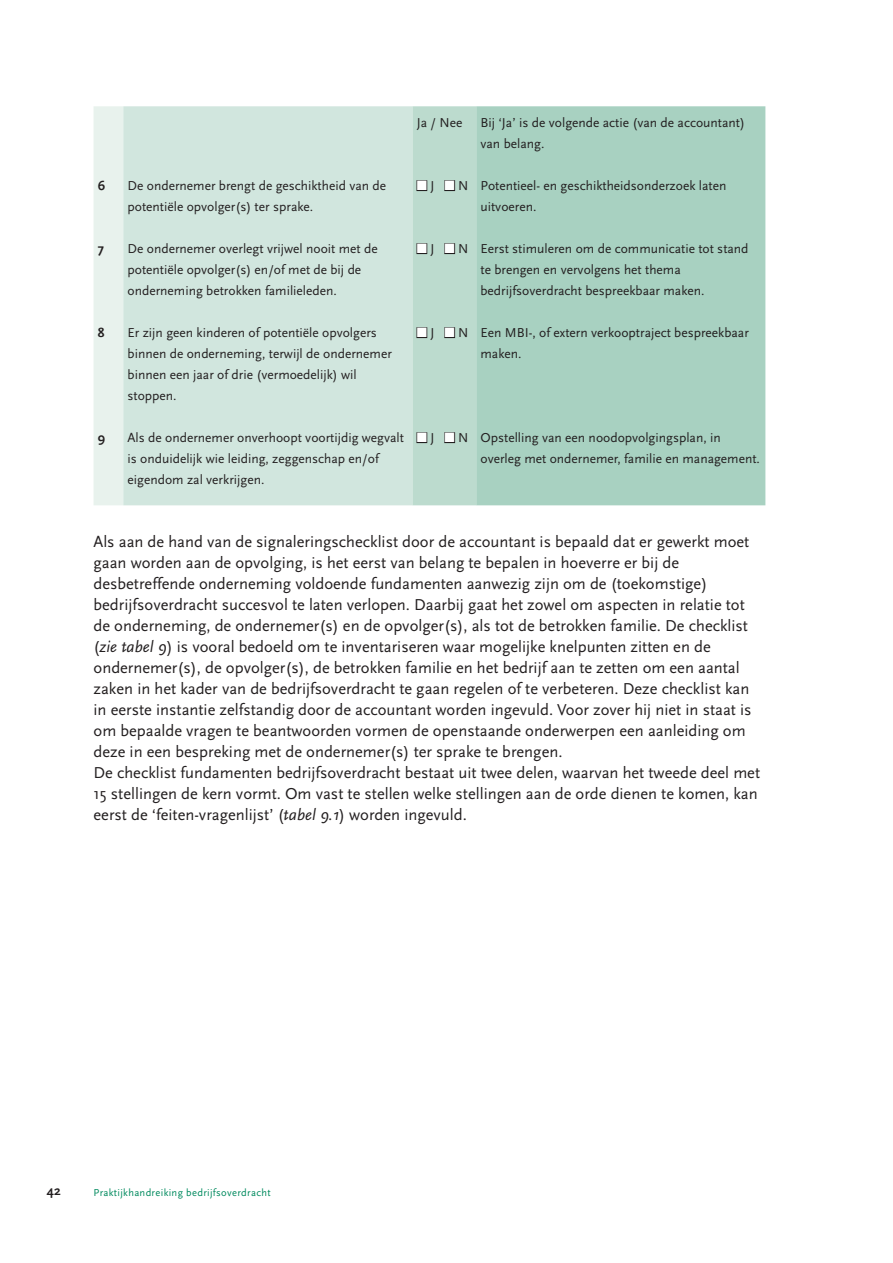
<style>
.page{position:relative;width:893px;height:1263px;background:#fff}
.page>*{position:absolute;margin:0;border:0;box-sizing:border-box;transform-origin:0 0}
.t1{font:16.5px/21px "Scala Sans";color:#231f20}
.t2{font:13.5px/21px "Scala Sans";color:#231f20}
.t3{font:700 13.5px "Scala Sans";color:#231f20}
.t4{font:10.5px "Scala Sans";letter-spacing:.03em;color:#008a5e}
.s1{color:#fff}
.s2{font-style:italic}
</style>
<div class="page">
<div style="left:94px;top:106px;width:29px;height:399px;background:#e8f2ed"></div>
<div style="left:123px;top:106px;width:289px;height:399px;background:#d1e6de"></div>
<div style="left:412px;top:106px;width:64px;height:399px;background:#bcdbce"></div>
<div style="left:476px;top:106px;width:289px;height:399px;background:#a8d1c1"></div>
<div style="left:416px;top:180px;width:11px;height:11px;border:2px solid #231f20"></div>
<div style="left:444px;top:180px;width:11px;height:11px;border:2px solid #231f20"></div>
<div style="left:416px;top:243px;width:11px;height:11px;border:2px solid #231f20"></div>
<div style="left:444px;top:243px;width:11px;height:11px;border:2px solid #231f20"></div>
<div style="left:416px;top:327px;width:11px;height:11px;border:2px solid #231f20"></div>
<div style="left:444px;top:327px;width:11px;height:11px;border:2px solid #231f20"></div>
<div style="left:416px;top:432px;width:11px;height:11px;border:2px solid #231f20"></div>
<div style="left:444px;top:432px;width:11px;height:11px;border:2px solid #231f20"></div>
<p class="t2" style="left:417px;top:113px;width:47px">Ja / Nee</p>
<p class="t2" style="left:480px;top:113px;width:266px">Bij ‘Ja’ is de volgende actie (van de accountant) van belang.</p>
<p class="t3" style="left:98px;top:179px;width:9px">6</p>
<p class="t2" style="left:128px;top:176px;width:260px">De ondernemer brengt de geschiktheid van de potentiële opvolger(s) ter sprake.</p>
<p class="t2" style="left:480px;top:176px;width:247px;text-indent:-64px"><span class="s1">■</span> J <span class="s1">■</span> N Potentieel- en geschiktheidsonderzoek laten uitvoeren.</p>
<p class="t3" style="left:98px;top:242px;width:8px">7</p>
<p class="t2" style="left:128px;top:239px;width:252px">De ondernemer overlegt vrijwel nooit met de potentiële opvolger(s) en/of met de bij de onderneming betrokken familieleden.</p>
<p class="t2" style="left:480px;top:239px;width:270px;text-indent:-64px"><span class="s1">■</span> J <span class="s1">■</span> N Eerst stimuleren om de communicatie tot stand te brengen en vervolgens het thema bedrijfsoverdracht bespreekbaar maken.</p>
<p class="t3" style="left:98px;top:326px;width:8px">8</p>
<p class="t2" style="left:128px;top:323px;width:266px">Er zijn geen kinderen of potentiële opvolgers binnen de onderneming, terwijl de ondernemer binnen een jaar of drie (vermoedelijk) wil stoppen.</p>
<p class="t2" style="left:480px;top:323px;width:270px;text-indent:-64px"><span class="s1">■</span> J <span class="s1">■</span> N Een MBI-, of extern verkooptraject bespreekbaar maken.</p>
<p class="t3" style="left:98px;top:431px;width:8px">9</p>
<p class="t2" style="left:128px;top:428px;width:278px">Als de ondernemer onverhoopt voortijdig wegvalt is onduidelijk wie leiding, zeggenschap en/of eigendom zal verkrijgen.</p>
<p class="t2" style="left:480px;top:428px;width:281px;text-indent:-64px"><span class="s1">■</span> J <span class="s1">■</span> N Opstelling van een noodopvolgingsplan, in overleg met ondernemer, familie en management.</p>
<p class="t1" style="left:94px;top:532px;width:668px">Als aan de hand van de signaleringschecklist door de accountant is bepaald dat er gewerkt moet gaan worden aan de opvolging, is het eerst van belang te bepalen in hoeverre er bij de desbetreffende onderneming voldoende fundamenten aanwezig zijn om de (toekomstige) bedrijfsoverdracht succesvol te laten verlopen. Daarbij gaat het zowel om aspecten in relatie tot de onderneming, de ondernemer(s) en de opvolger(s), als tot de betrokken familie. De checklist (<span class="s2">zie tabel 9</span>) is vooral bedoeld om te inventariseren waar mogelijke knelpunten zitten en de ondernemer(s), de opvolger(s), de betrokken familie en het bedrijf aan te zetten om een aantal zaken in het kader van de bedrijfsoverdracht te gaan regelen of te verbeteren. Deze checklist kan in eerste instantie zelfstandig door de accountant worden ingevuld. Voor zover hij niet in staat is om bepaalde vragen te beantwoorden vormen de openstaande onderwerpen een aanleiding om deze in een bespreking met de ondernemer(s) ter sprake te brengen.<br>De checklist fundamenten bedrijfsoverdracht bestaat uit twee delen, waarvan het tweede deel met 15 stellingen de kern vormt. Om vast te stellen welke stellingen aan de orde dienen te komen, kan eerst de ‘feiten-vragenlijst’ (<span class="s2">tabel 9.1</span>) worden ingevuld.</p>
<p class="t3" style="left:47px;top:1183px;width:15px">42</p>
<p class="t4" style="left:94px;top:1186px;width:179px">Praktijkhandreiking bedrijfsoverdracht</p>
</div>
